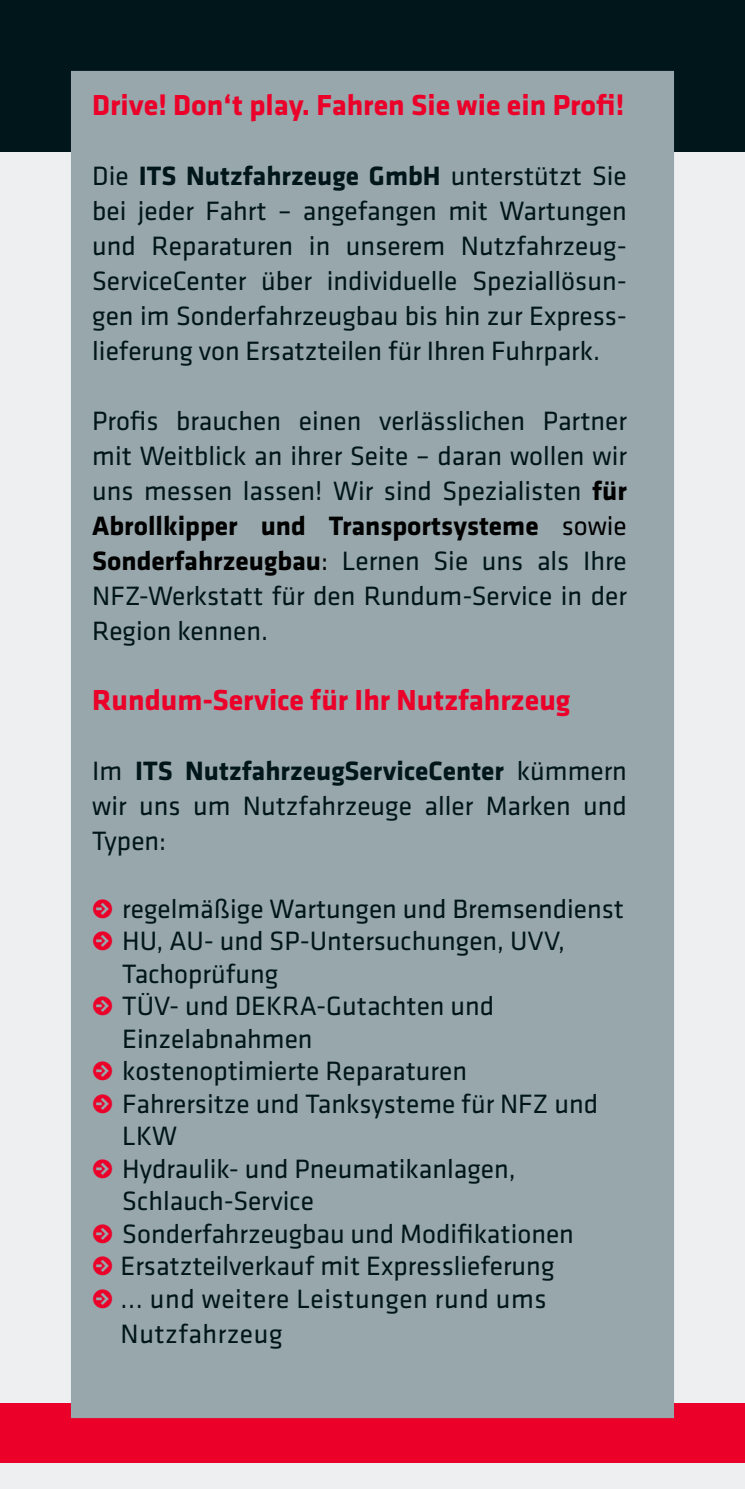
<style>
.page{position:relative;width:745px;height:1489px;background:#fff}
.page>*{position:absolute;margin:0;border:0;box-sizing:border-box;transform-origin:0 0}
.t1{font:700 30px "Klavika";color:#eb0029}
.t2{font:27.5px/35px "Klavika";color:#00161a}
.t3{font:27.5px/35px "Klavika";letter-spacing:.02em;color:#00161a}
.s1{font-weight:700}
.s2{font-weight:700;color:#000}
.s3{color:#000}
.s4{font-weight:700;color:#eb0029}
</style>
<div class="page">
<div style="left:0;top:1px;width:744px;height:1487px;background:#edeff0"></div>
<div style="left:0;top:1403px;width:744px;height:59px;background:#eb0029"></div>
<div style="left:0;top:0;width:744px;height:152px;background:#00161a"></div>
<div style="left:71px;top:71px;width:602px;height:1346px;background:#98a7ac"></div>
<p class="t1" style="left:92px;top:88px;width:533px">Drive! Don‘t play. Fahren Sie wie ein Profi!</p>
<p class="t2" style="left:92px;top:159px;width:536px;text-align:justify">Die <span class="s1">ITS Nutzfahrzeuge GmbH</span> unterstützt Sie bei jeder Fahrt – angefangen mit Wartungen und Reparaturen in unserem Nutzfahrzeug-ServiceCenter über individuelle Speziallösun&shy;gen im Sonderfahrzeugbau bis hin zur Express&shy;lieferung von Ersatzteilen für Ihren Fuhrpark.</p>
<p class="t2" style="left:92px;top:404px;width:536px;text-align:justify">Profis brauchen einen verlässlichen Partner mit Weitblick an ihrer Seite – daran wollen wir uns messen lassen! Wir sind Spezialisten <span class="s2">für Abrollkipper und Transportsysteme</span> <span class="s3">sowie </span><span class="s2">Sonderfahrzeugbau</span><span class="s3">:</span> Lernen Sie uns als Ihre NFZ-Werkstatt für den Rundum-Service in der Region kennen.</p>
<p class="t1" style="left:92px;top:683px;width:479px">Rundum-Service für Ihr Nutzfahrzeug</p>
<p class="t2" style="left:92px;top:754px;width:536px;text-align:justify">Im <span class="s1">ITS NutzfahrzeugServiceCenter</span> kümmern wir uns um Nutzfahrzeuge aller Marken und Typen:</p>
<p class="t2" style="left:92px;top:891px;width:533px"><span class="s4">•</span> regelmäßige Wartungen und Bremsendienst</p>
<p class="t2" style="left:122px;top:925px;width:444px;line-height:32.5px;text-indent:-30px"><span class="s4">•</span> HU, AU- und SP-Untersuchungen, UVV,<br>Tachoprüfung</p>
<p class="t2" style="left:122px;top:990px;width:373px;line-height:32.5px;text-indent:-30px"><span class="s4">•</span> TÜV- und DEKRA-Gutachten und<br>Einzelabnahmen</p>
<p class="t2" style="left:92px;top:1054px;width:376px"><span class="s4">•</span> kostenoptimierte Reparaturen</p>
<p class="t2" style="left:122px;top:1087px;width:477px;line-height:32.5px;text-indent:-30px"><span class="s4">•</span> Fahrersitze und Tanksysteme für NFZ und<br>LKW</p>
<p class="t2" style="left:122px;top:1152px;width:395px;line-height:32.5px;text-indent:-30px"><span class="s4">•</span> Hydraulik- und Pneumatikanlagen,<br>Schlauch-Service</p>
<p class="t2" style="left:92px;top:1216px;width:483px"><span class="s4">•</span> Sonderfahrzeugbau und Modifikationen</p>
<p class="t2" style="left:92px;top:1249px;width:463px"><span class="s4">•</span> Ersatzteilverkauf mit Expresslieferung</p>
<p class="t3" style="left:120px;top:1281px;width:427px;text-indent:-28px"><span class="s4">•</span> ... und weitere Leistungen rund ums<br>Nutzfahrzeug</p>
</div>
